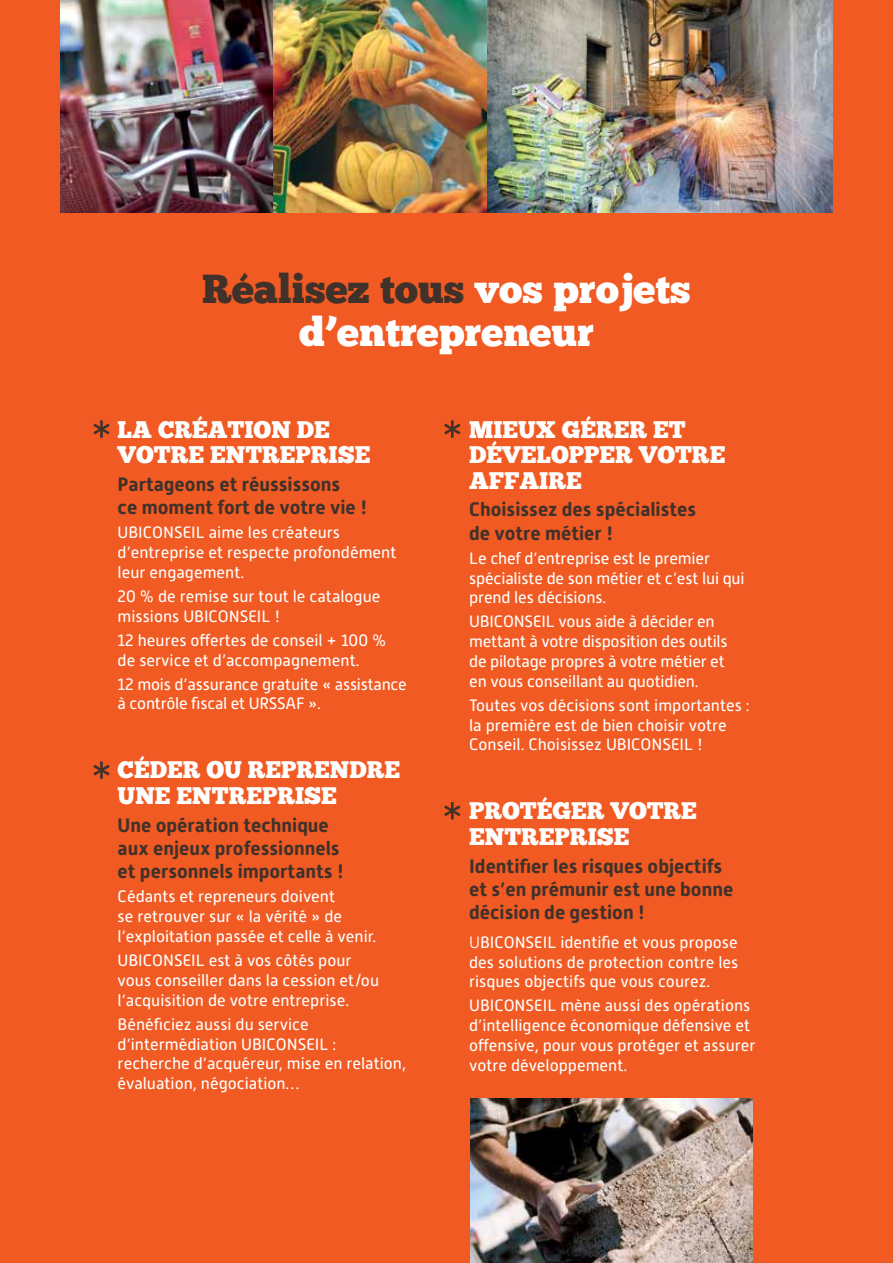
<style>
.page{position:relative;width:893px;height:1263px;background:#f15a22}
.page>*{position:absolute;margin:0;border:0;box-sizing:border-box;transform-origin:0 0}
.t1{font:40.5px/43.5px "Chunk Five";color:#fff;text-align:center}
.t2{font:24px/25.5px "Chunk Five";color:#fff}
.t3{font:700 19.5px/23.4px "Alwyn New Rounded";color:#40312a}
.t4{font:16.5px/19.8px "Alwyn New Rounded";color:#fff}
.s1{color:#40312a}
.s2{font-weight:300}
</style>
<div class="page">
<img style="left:61px;top:0;width:771px;height:213px">
<img style="left:470px;top:1099px;width:283px;height:164px">
<svg style="left:93px;top:420px;width:17px;height:18px"></svg>
<svg style="left:93px;top:761px;width:17px;height:18px"></svg>
<svg style="left:444px;top:420px;width:16px;height:18px"></svg>
<svg style="left:444px;top:802px;width:16px;height:17px"></svg>
<h1 class="t1" style="left:202px;top:267px;width:490px"><span class="s1">RÉALISEZ TOUS</span> VOS PROJETS<br>D’ENTREPRENEUR</h1>
<h2 class="t2" style="left:118px;top:416px;width:252px">LA CRÉATION DE<br>VOTRE ENTREPRISE</h2>
<p class="t3" style="left:118px;top:472px;width:252px">Partageons et réussissons<br>ce moment fort de votre vie !</p>
<p class="t4" style="left:118px;top:523px;width:280px">UBICONSEIL aime les créateurs d’entreprise et respecte profondément leur engagement.</p>
<p class="t4" style="left:118px;top:586px;width:264px">20 % de remise sur tout le catalogue missions UBICONSEIL !</p>
<p class="t4" style="left:118px;top:630px;width:270px">12 heures offertes de conseil + 100 % de service et d’accompagnement.</p>
<p class="t4" style="left:118px;top:674px;width:291px">12 mois d’assurance gratuite « assistance à contrôle fiscal et Urssaf ».</p>
<h2 class="t2" style="left:118px;top:757px;width:281px">CÉDER OU REPRENDRE<br>UNE ENTREPRISE</h2>
<p class="t3" style="left:118px;top:813px;width:228px">Une opération technique aux enjeux professionnels et personnels importants !</p>
<p class="t4" style="left:118px;top:887px;width:260px">Cédants et repreneurs doivent<br>se retrouver sur « la vérité » de l’exploitation passée et celle à venir.</p>
<p class="t4" style="left:118px;top:950px;width:263px">UBICONSEIL est à vos côtés pour vous conseiller dans la cession et/ou l’acquisition de votre entreprise.</p>
<p class="t4" style="left:118px;top:1014px;width:290px">Bénéficiez aussi du service d’intermédiation UBICONSEIL : recherche d’acquéreur, mise en relation, évaluation, négociation…</p>
<h2 class="t2" style="left:469px;top:416px;width:255px;text-indent:67px">X GÉRER ET<br>DÉVELOPPER VOTRE<br>AFFAIRE</h2>
<p class="t3" style="left:469px;top:498px;width:229px">Choisissez des spécialistes de votre métier !</p>
<p class="t4" style="left:469px;top:548px;width:277px">Le chef d’entreprise est le premier spécialiste de son métier et c’est lui qui prend les décisions.</p>
<p class="t4" style="left:469px;top:612px;width:260px">UBICONSEIL vous aide à décider en mettant à votre disposition des outils de pilotage propres à votre métier et en vous conseillant au quotidien.</p>
<p class="t4" style="left:469px;top:695px;width:282px">Toutes vos décisions sont importantes : la première est de bien choisir votre<br>Conseil. Choisissez UBICONSEIL !</p>
<h2 class="t2" style="left:469px;top:416px;width:18px">MIEU</h2>
<h2 class="t2" style="left:469px;top:798px;width:227px">PROTÉGER VOTRE<br>ENTREPRISE</h2>
<p class="t3" style="left:469px;top:854px;width:266px">Identifier les risques objectifs et s’en prémunir est une bonne décision de gestion !</p>
<p class="t4" style="left:469px;top:932px;width:271px;text-align:justify"><span class="s2">U</span>BICONSEIL identifie et vous propose des solutions de protection contre les risques objectifs que vous courez.</p>
<p class="t4" style="left:469px;top:996px;width:288px">UBICONSEIL mène aussi des opérations d’intelligence économique défensive et offensive, pour vous protéger et assurer votre développement.</p>
</div>
